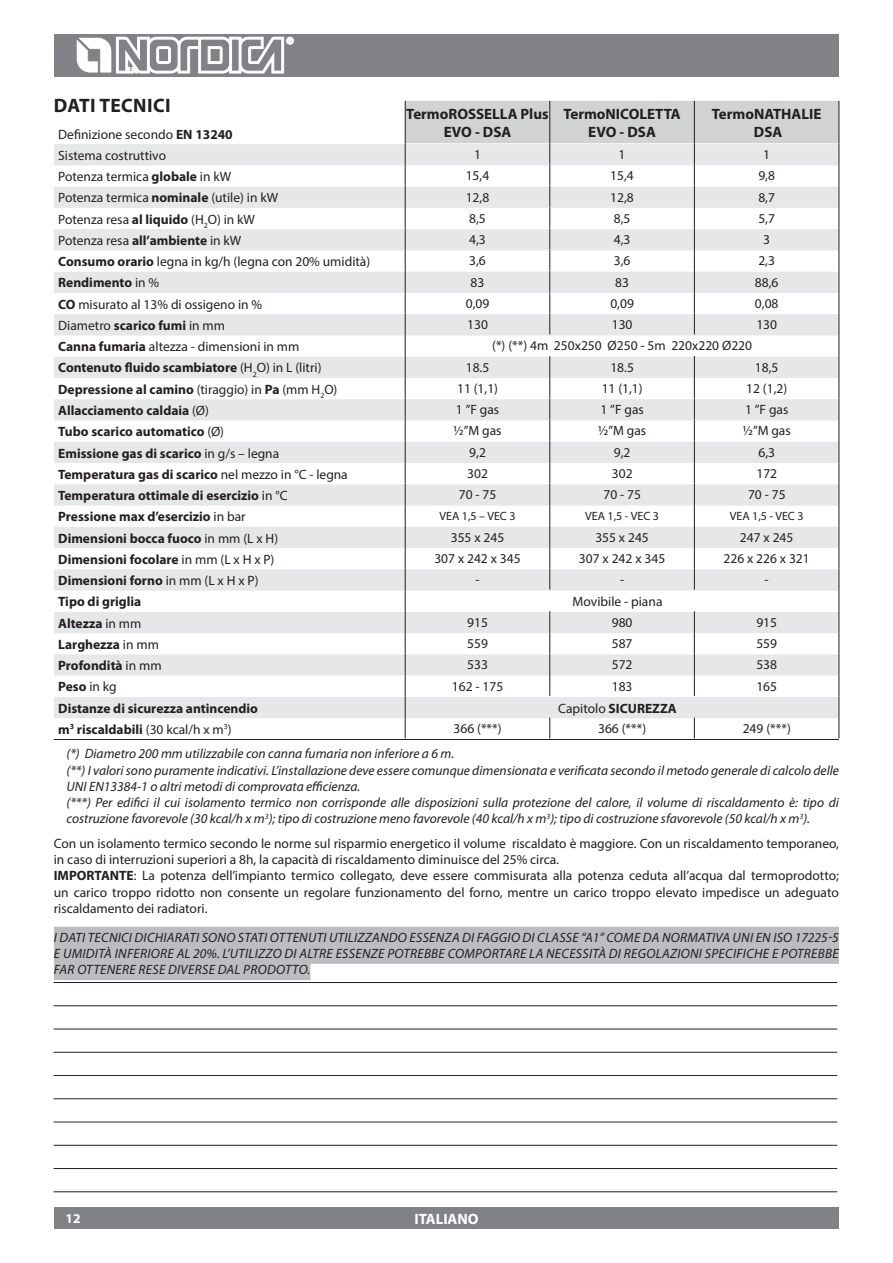
<style>
.page{position:relative;width:893px;height:1263px;background:#fff}
.page>*{position:absolute;margin:0;border:0;box-sizing:border-box;transform-origin:0 0}
.t1{font:700 19.5px "Myriad Pro";letter-spacing:.02em;color:#231f20}
.t2{font:700 15px/18px "Myriad Pro";color:#231f20;text-align:center}
.t3{font:700 15px "Myriad Pro";color:#fff}
.t4{font:13.5px/16.2px "Myriad Pro";color:#231f20}
.t5{font:italic 13.5px/16.2px "Myriad Pro";color:#231f20}
.t6{font:700 13.5px/21.3px "Myriad Pro";color:#231f20}
.t7{font:700 13.5px "Myriad Pro";color:#fff}
.t8{font:12px "Myriad Pro";color:#231f20}
.s1{font-weight:400}
.s2{font-weight:700;font-style:normal}
.s3{font-style:normal}
.s4{font-weight:700}
</style>
<div class="page">
<hr style="left:54px;top:982px;width:783px;height:1px;background:#231f20">
<hr style="left:54px;top:1005px;width:783px;height:1px;background:#231f20">
<hr style="left:54px;top:1029px;width:783px;height:1px;background:#231f20">
<hr style="left:54px;top:1052px;width:783px;height:1px;background:#231f20">
<hr style="left:54px;top:1075px;width:783px;height:1px;background:#231f20">
<hr style="left:54px;top:1098px;width:783px;height:1px;background:#231f20">
<hr style="left:54px;top:1122px;width:783px;height:1px;background:#231f20">
<hr style="left:54px;top:1145px;width:783px;height:1px;background:#231f20">
<hr style="left:54px;top:1168px;width:783px;height:1px;background:#231f20">
<hr style="left:54px;top:1191px;width:783px;height:1px;background:#231f20">
<div style="left:54px;top:34px;width:785px;height:43px;background:#808285"></div>
<div style="left:54px;top:1208px;width:785px;height:21px;background:#808285"></div>
<div style="left:286px;top:37px;width:8px;height:7px;border:1px solid #fff;border-radius:50%"></div>
<svg style="left:76px;top:37px;width:217px;height:37px"></svg>
<div style="left:54px;top:927px;width:785px;height:21px;background:#bcbdc0"></div>
<div style="left:54px;top:943px;width:785px;height:21px;background:#bcbdc0"></div>
<div style="left:54px;top:959px;width:256px;height:21px;background:#bcbdc0"></div>
<svg style="left:54px;top:144px;width:351px;height:276px;fill:#e6e7e9"></svg>
<svg style="left:54px;top:442px;width:351px;height:276px;fill:#e6e7e9"></svg>
<hr style="left:54px;top:739px;width:342px;height:1px;background:#231f20">
<hr style="left:396px;top:739px;width:443px;height:1px;background:#231f20">
<svg style="left:405px;top:101px;width:435px;height:637px"></svg>
<h1 class="t1" style="left:54px;top:93px;width:118px">DATI TECNICI</h1>
<p class="t6" style="left:58px;top:123px;width:314px"><span class="s1">Definizione secondo</span> EN 13240<br><span class="s1">Sistema costruttivo<br>Potenza termica</span> globale <span class="s1">in kW<br>Potenza termica</span> nominale <span class="s1">(utile) in kW<br>Potenza resa</span> al liquido <span class="s1">(H</span> <sub>2</sub><span class="s1">O) in kW<br>Potenza resa</span> all’ambiente <span class="s1">in kW<br></span>Consumo orario <span class="s1">legna in kg/h (legna con 20% umidità)<br></span>Rendimento <span class="s1">in %<br></span>CO <span class="s1">misurato al 13% di ossigeno in %<br>Diametro</span> scarico fumi <span class="s1">in mm<br></span>Canna fumaria <span class="s1">altezza - dimensioni in mm<br></span>Contenuto fluido scambiatore <span class="s1">(H</span> <sub>2</sub><span class="s1">O) in L (litri)<br></span>Depressione al camino <span class="s1">(tiraggio) in</span> Pa <span class="s1">(mm H</span> <sub>2</sub><span class="s1">O)<br></span>Allacciamento caldaia <span class="s1">(Ø)<br></span>Tubo scarico automatico <span class="s1">(Ø)<br></span>Emissione gas di scarico <span class="s1">in g/s – legna<br></span>Temperatura gas di scarico <span class="s1">nel mezzo in °C - legna </span>Temperatura ottimale di esercizio <span class="s1">in °C<br></span>Pressione max d’esercizio <span class="s1">in bar<br></span>Dimensioni bocca fuoco <span class="s1">in mm (L x H)<br></span>Dimensioni focolare <span class="s1">in mm (L x H x P)<br></span>Dimensioni forno <span class="s1">in mm (L x H x P)<br></span>Tipo di griglia</p>
<p class="t2" style="left:406px;top:104px;width:144px">TermoROSSELLA Plus<br>EVO - DSA</p>
<p class="t2" style="left:563px;top:104px;width:119px">TermoNICOLETTA<br>EVO - DSA</p>
<p class="t2" style="left:712px;top:104px;width:111px">TermoNATHALIE<br>DSA</p>
<p class="t4" style="left:474px;top:146px;width:8px">1</p>
<p class="t4" style="left:619px;top:146px;width:8px">1</p>
<p class="t4" style="left:763px;top:146px;width:8px">1</p>
<p class="t4" style="left:466px;top:167px;width:25px">15,4</p>
<p class="t4" style="left:610px;top:167px;width:25px">15,4</p>
<p class="t4" style="left:758px;top:167px;width:18px">9,8</p>
<p class="t4" style="left:466px;top:189px;width:25px">12,8</p>
<p class="t4" style="left:610px;top:189px;width:25px">12,8</p>
<p class="t4" style="left:758px;top:189px;width:18px">8,7</p>
<p class="t4" style="left:469px;top:210px;width:18px">8,5</p>
<p class="t4" style="left:614px;top:210px;width:18px">8,5</p>
<p class="t4" style="left:758px;top:210px;width:18px">5,7</p>
<p class="t4" style="left:469px;top:231px;width:18px">4,3</p>
<p class="t4" style="left:614px;top:231px;width:18px">4,3</p>
<p class="t4" style="left:763px;top:231px;width:8px">3</p>
<p class="t4" style="left:469px;top:252px;width:18px">3,6</p>
<p class="t4" style="left:614px;top:252px;width:18px">3,6</p>
<p class="t4" style="left:758px;top:252px;width:18px">2,3</p>
<p class="t4" style="left:471px;top:274px;width:15px">83</p>
<p class="t4" style="left:615px;top:274px;width:15px">83</p>
<p class="t4" style="left:755px;top:274px;width:25px">88,6</p>
<p class="t4" style="left:466px;top:295px;width:25px">0,09</p>
<p class="t4" style="left:610px;top:295px;width:25px">0,09</p>
<p class="t4" style="left:755px;top:295px;width:25px">0,08</p>
<p class="t4" style="left:467px;top:316px;width:22px">130</p>
<p class="t4" style="left:612px;top:316px;width:22px">130</p>
<p class="t4" style="left:756px;top:316px;width:22px">130</p>
<p class="t4" style="left:492px;top:337px;width:261px">(*) (**) 4m 250x250 Ø250 - 5m 220x220 Ø220</p>
<p class="t4" style="left:466px;top:359px;width:25px">18.5</p>
<p class="t4" style="left:610px;top:359px;width:25px">18.5</p>
<p class="t4" style="left:755px;top:359px;width:25px">18,5</p>
<p class="t4" style="left:457px;top:380px;width:43px">11 (1,1)</p>
<p class="t4" style="left:602px;top:380px;width:43px">11 (1,1)</p>
<p class="t4" style="left:746px;top:380px;width:43px">12 (1,2)</p>
<p class="t4" style="left:456px;top:401px;width:45px">1 ”F gas</p>
<p class="t4" style="left:600px;top:401px;width:45px">1 ”F gas</p>
<p class="t4" style="left:745px;top:401px;width:45px">1 ”F gas</p>
<p class="t4" style="left:454px;top:423px;width:50px">½”M gas</p>
<p class="t4" style="left:598px;top:423px;width:50px">½”M gas</p>
<p class="t4" style="left:743px;top:423px;width:50px">½”M gas</p>
<p class="t4" style="left:469px;top:444px;width:18px">9,2</p>
<p class="t4" style="left:614px;top:444px;width:18px">9,2</p>
<p class="t4" style="left:758px;top:444px;width:18px">6,3</p>
<p class="t4" style="left:467px;top:465px;width:22px">302</p>
<p class="t4" style="left:612px;top:465px;width:22px">302</p>
<p class="t4" style="left:756px;top:465px;width:22px">172</p>
<p class="t4" style="left:459px;top:486px;width:39px">70 - 75</p>
<p class="t4" style="left:603px;top:486px;width:39px">70 - 75</p>
<p class="t4" style="left:748px;top:486px;width:39px">70 - 75</p>
<p class="t8" style="left:439px;top:508px;width:8px">VEA</p>
<p class="t8" style="left:462px;top:508px;width:55px">1,5 – VEC 3</p>
<p class="t8" style="left:585px;top:508px;width:8px">VEA</p>
<p class="t8" style="left:608px;top:508px;width:53px">1,5 - VEC 3</p>
<p class="t8" style="left:730px;top:508px;width:8px">VEA</p>
<p class="t8" style="left:752px;top:508px;width:53px">1,5 - VEC 3</p>
<p class="t4" style="left:451px;top:529px;width:55px">355 x 245</p>
<p class="t4" style="left:595px;top:529px;width:55px">355 x 245</p>
<p class="t4" style="left:740px;top:529px;width:55px">247 x 245</p>
<p class="t4" style="left:434px;top:550px;width:88px">307 x 242 x 345</p>
<p class="t4" style="left:579px;top:550px;width:88px">307 x 242 x 345</p>
<p class="t4" style="left:723px;top:550px;width:88px">226 x 226 x 321</p>
<p class="t4" style="left:475px;top:571px;width:6px">-</p>
<p class="t4" style="left:620px;top:571px;width:6px">-</p>
<p class="t4" style="left:765px;top:571px;width:6px">-</p>
<p class="t4" style="left:467px;top:614px;width:22px">915</p>
<p class="t4" style="left:612px;top:614px;width:22px">980</p>
<p class="t4" style="left:756px;top:614px;width:22px">915</p>
<p class="t4" style="left:467px;top:635px;width:22px">559</p>
<p class="t4" style="left:612px;top:635px;width:22px">587</p>
<p class="t4" style="left:756px;top:635px;width:22px">559</p>
<p class="t4" style="left:467px;top:656px;width:22px">533</p>
<p class="t4" style="left:612px;top:656px;width:22px">572</p>
<p class="t4" style="left:756px;top:656px;width:22px">538</p>
<p class="t4" style="left:452px;top:678px;width:53px">162 - 175</p>
<p class="t4" style="left:612px;top:678px;width:22px">183</p>
<p class="t4" style="left:756px;top:678px;width:22px">165</p>
<p class="t4" style="left:454px;top:720px;width:50px">366 (***)</p>
<p class="t4" style="left:598px;top:720px;width:50px">366 (***)</p>
<p class="t4" style="left:743px;top:720px;width:50px">249 (***)</p>
<p class="t4" style="left:573px;top:593px;width:91px">Movibile - piana</p>
<p class="t6" style="left:58px;top:612px;width:201px">Altezza <span class="s1">in mm<br></span>Larghezza <span class="s1">in mm<br></span>Profondità <span class="s1">in mm<br></span>Peso <span class="s1">in kg<br></span>Distanze di sicurezza antincendio</p>
<p class="t6" style="left:558px;top:697px;width:120px"><span class="s1">Capitolo</span> SICUREZZA</p>
<p class="t5" style="left:67px;top:717px;width:389px;line-height:24.5px;text-indent:-8px"><span class="s2">m</span><sup>3</sup> <span class="s2">riscaldabili</span> <span class="s3">(30 kcal/h x m</span><sup>3</sup><span class="s3">)<br></span>(*) Diametro 200 mm utilizzabile con canna fumaria non inferiore a 6 m.</p>
<p class="t5" style="left:67px;top:762px;width:774px">(**) I valori sono puramente indicativi. L’installazione deve essere comunque dimensionata e verificata secondo il metodo generale di calcolo delle UNI EN13384-1 o altri metodi di comprovata efficienza.<br>(***) Per edifici il cui isolamento termico non corrisponde alle disposizioni sulla protezione del calore, il volume di riscaldamento è: tipo di costruzione favorevole (30 kcal/h x m<sup>3</sup>); tipo di costruzione meno favorevole (40 kcal/h x m<sup>3</sup>); tipo di costruzione sfavorevole (50 kcal/h x m<sup>3</sup>).</p>
<p class="t4" style="left:54px;top:835px;width:787px">Con un isolamento termico secondo le norme sul risparmio energetico il volume riscaldato è maggiore. Con un riscaldamento temporaneo, in caso di interruzioni superiori a 8h, la capacità di riscaldamento diminuisce del 25% circa.<br><span class="s4">IMPORTANTE</span>: La potenza dell’impianto termico collegato, deve essere commisurata alla potenza ceduta all’acqua dal termoprodotto; un carico troppo ridotto non consente un regolare funzionamento del forno, mentre un carico troppo elevato impedisce un adeguato riscaldamento dei radiatori.</p>
<p class="t5" style="left:54px;top:929px;width:786px;text-align:justify">I dati tecnici dichiarati sono stati ottenu ti utilizzand o essenza di faggio di classe “A1” come da normativa UNI EN ISO 17225-5 e umidità inferiore al 20%. L’utilizzo di altre essenze potrebbe comportare la necessità di regolazioni specifiche e potrebbe far ottenere rese di verse dal prodotto.</p>
<p class="t7" style="left:66px;top:1210px;width:16px">12</p>
<p class="t3" style="left:414px;top:1209px;width:66px">ITALIANO</p>
</div>
